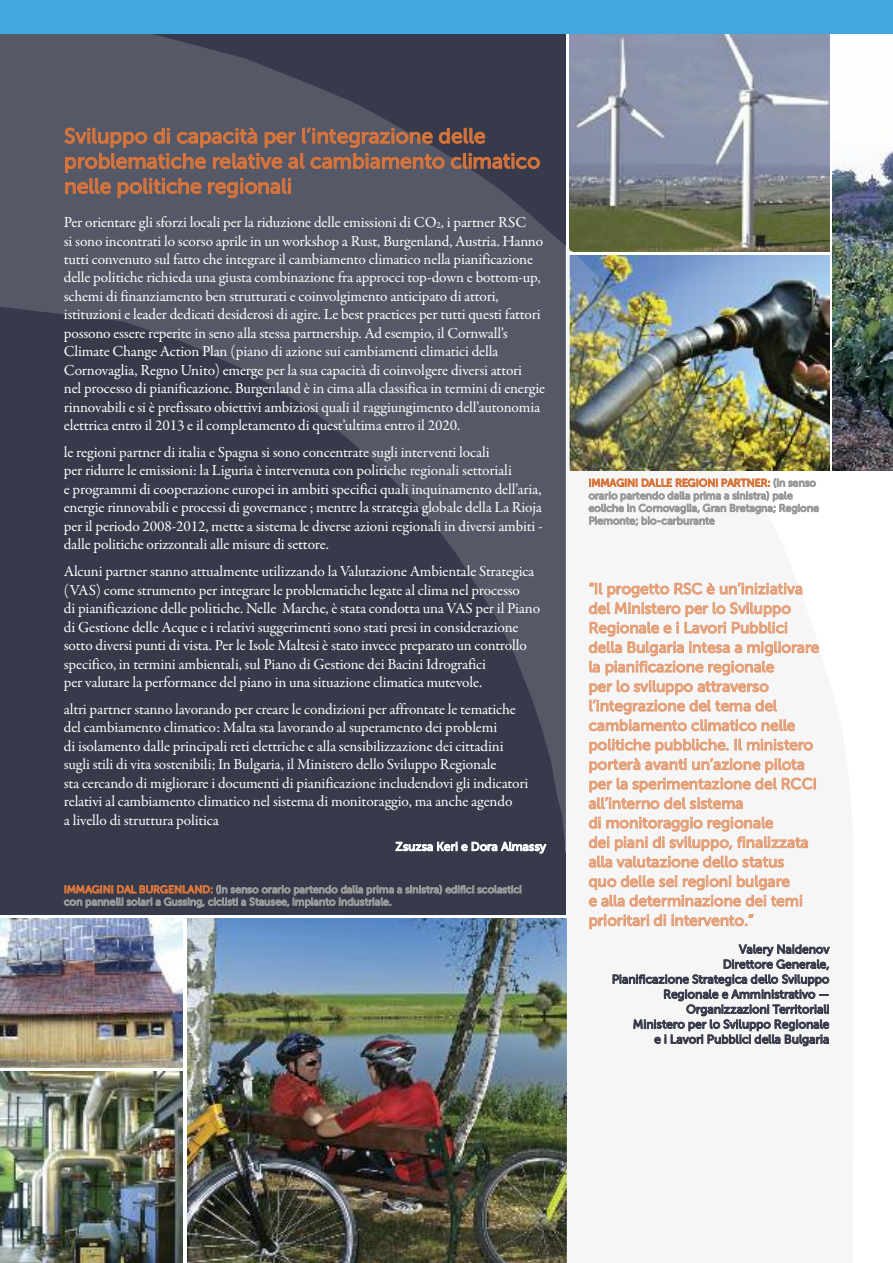
<style>
.page{position:relative;width:893px;height:1263px;background:#fff}
.page>*{position:absolute;margin:0;border:0;box-sizing:border-box;transform-origin:0 0}
.t1{font:21px/25.2px "Museo Sans 500";color:#d9753c}
.t2{font:15.3px/18.5px "Garamond Premr Pro";letter-spacing:-.01em;color:#fff}
.t3{font:15.3px/19.5px "Museo Sans 500";letter-spacing:.005em;color:#e49e76}
.t4{font:12px/15px "Museo Sans 500";color:#363a4a;text-align:right}
.t5{font:12px "Museo Sans 500";color:#fff}
.t6{font:10.5px/12.6px "Museo Sans 500";color:#999}
.s1{font-size:9.3px}
.s2{color:#d9753c}
</style>
<div class="page">
<img style="left:854px;top:150px;width:39px;height:321px">
<div style="left:0;top:0;width:893px;height:34px;background:#42a7df"></div>
<img style="left:0;top:34px;width:854px;height:1229px">
<img style="left:576px;top:255px;width:165px;height:208px">
<svg style="left:0;top:34px;width:566px;height:815px;background:#434655"></svg>
<img style="left:0;top:918px;width:183px;height:149px">
<img style="left:0;top:1071px;width:183px;height:192px">
<h1 class="t1" style="left:64px;top:123px;width:478px">Sviluppo di capacità per l’integrazione delle problematiche relative al cambiamento climatico nelle politiche regionali</h1>
<p class="t2" style="left:64px;top:214px;width:483px">Per orientare gli sforzi locali per la riduzione delle emissioni di CO<span class="s1">2</span>, i partner RSC<br>si sono incontrati lo scorso aprile in un workshop a Rust, Burgenland, Austria. Hanno tutti convenuto sul fatto che integrare il cambiamento climatico nella pianificazione delle politiche richieda una giusta combinazione fra approcci top-down e bottom-up, schemi di finanziamento ben strutturati e coinvolgimento anticipato di attori, istituzioni e leader dedicati desiderosi di agire. Le best practices per tutti questi fattori possono essere reperite in seno alla stessa partnership. Ad esempio, il Cornwall’s Climate Change Action Plan (piano di azione sui cambiamenti climatici della Cornovaglia, Regno Unito) emerge per la sua capacità di coinvolgere diversi attori<br>nel processo di pianificazione. Burgenland è in cima alla classifica in termini di energie rinnovabili e si è prefissato obiettivi ambiziosi quali il raggiungimento dell’autonomia elettrica entro il 2013 e il completamento di quest’ultima entro il 2020.</p>
<p class="t2" style="left:64px;top:444px;width:480px">le regioni partner di italia e Spagna si sono concentrate sugli interventi locali<br>per ridurre le emissioni: la Liguria è intervenuta con politiche regionali settoriali<br>e programmi di cooperazione europei in ambiti specifici quali inquinamento dell’aria, energie rinnovabili e processi di governance ; mentre la strategia globale della La Rioja per il periodo 2008-2012, mette a sistema le diverse azioni regionali in diversi ambiti - dalle politiche orizzontali alle misure di settore.</p>
<p class="t2" style="left:64px;top:563px;width:478px">Alcuni partner stanno attualmente utilizzando la Valutazione Ambientale Strategica (VAS) come strumento per integrare le problematiche legate al clima nel processo<br>di pianificazione delle politiche. Nelle Marche, è stata condotta una VAS per il Piano di Gestione delle Acque e i relativi suggerimenti sono stati presi in considerazione sotto diversi punti di vista. Per le Isole Maltesi è stato invece preparato un controllo specifico, in termini ambientali, sul Piano di Gestione dei Bacini Idrografici<br>per valutare la performance del piano in una situazione climatica mutevole.</p>
<p class="t2" style="left:64px;top:701px;width:466px">altri partner stanno lavorando per creare le condizioni per affrontate le tematiche del cambiamento climatico: Malta sta lavorando al superamento dei problemi<br>di isolamento dalle principali reti elettriche e alla sensibilizzazione dei cittadini sugli stili di vita sostenibili; In Bulgaria, il Ministero dello Sviluppo Regionale<br>sta cercando di migliorare i documenti di pianificazione includendovi gli indicatori relativi al cambiamento climatico nel sistema di monitoraggio, ma anche agendo<br>a livello di struttura politica</p>
<p class="t5" style="left:395px;top:839px;width:152px">Zsuzsa Keri e Dora Almassy</p>
<p class="t6" style="left:64px;top:883px;width:459px"><span class="s2">IMMAGINI DAL BURGENLAND:</span> (in senso orario partendo dalla prima a sinistra) edifici scolastici con pannelli solari a Gussing, ciclisti a Stausee, impianto industriale.</p>
<p class="t6" style="left:589px;top:477px;width:232px"><span class="s2">IMMAGINI DALLE REGIONI PARTNER:</span> (in senso orario partendo dalla prima a sinistra) pale eoliche in Cornovaglia, Gran Bretagna; Regione Piemonte; bio-carburante</p>
<p class="t3" style="left:589px;top:579px;width:232px">“Il progetto RSC è un’iniziativa del Ministero per lo Sviluppo<br>Regionale e i Lavori Pubblici della Bulgaria intesa a migliorare la pianificazione regionale<br>per lo sviluppo attraverso l’integrazione del tema del cambiamento climatico nelle politiche pubbliche. Il ministero porterà avanti un’azione pilota per la sperimentazione del RCCI all’interno del sistema<br>di monitoraggio regionale<br>dei piani di sviluppo, finalizzata alla valutazione dello status<br>quo delle sei regioni bulgare<br>e alla determinazione dei temi prioritari di intervento.”</p>
<p class="t4" style="left:612px;top:942px;width:219px">Valery Naidenov<br>Direttore Generale,<br>Pianificazione Strategica dello Sviluppo<br>Regionale e Amministrativo —<br>Organizzazioni Territoriali<br>Ministero per lo Sviluppo Regionale<br>e i Lavori Pubblici della Bulgaria</p>
</div>
